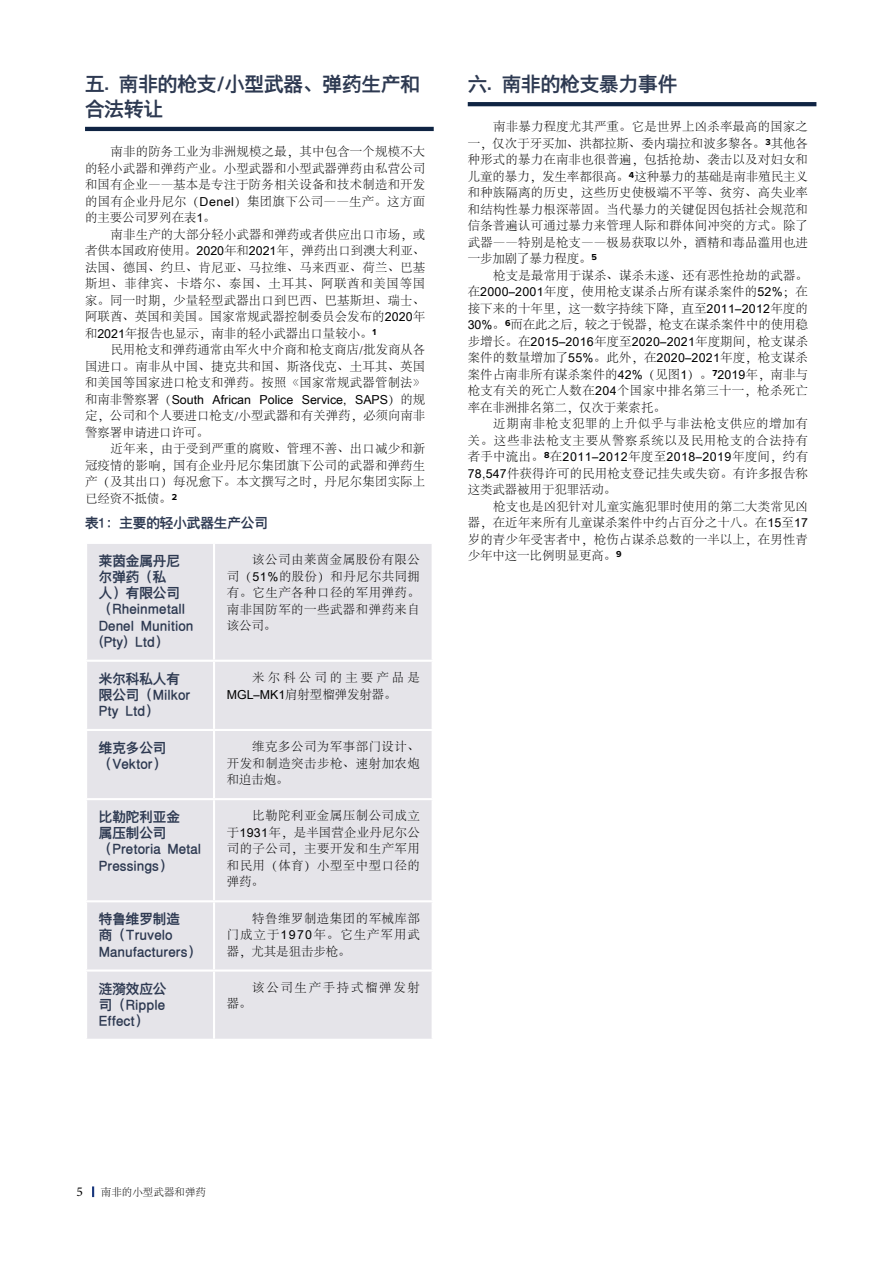
<style>
.page{position:relative;width:893px;height:1263px;background:#fff}
.page>*{position:absolute;margin:0;border:0;box-sizing:border-box;transform-origin:0 0}
.t1{font:19.5px/24.8px "Tensentype Jia Li Da Hei GB18030";color:#2d3951}
.t2{font:13.5px/16.2px "Tensentype Jia Li Da Hei GB18030";color:#2d3951}
.t3{font:13.5px "Minion Pro";color:#000}
.t4{font:300 12.3px/16.5px "Adobe Song Std";letter-spacing:.02em;color:#000;text-align:justify}
.t5{font:12.3px "Arial Unicode MS";letter-spacing:.01em;color:#000}
.t6{font:300 12.3px/16.5px "Adobe Song Std";letter-spacing:.06em;color:#000;text-align:right}
.t7{font:12.3px "Arial Unicode MS";letter-spacing:.04em;color:#000}
.t8{font:300 12.3px/16.5px "Adobe Song Std";letter-spacing:.255em;color:#000}
.t9{font:300 12.3px "Adobe Song Std";letter-spacing:.14em;color:#000}
.t10{font:300 10.5px "Adobe Song Std";color:#000}
.s1{font-family:"Arial Unicode MS";font-weight:400}
.s2{font-family:"Adobe Song Std";font-weight:300}
</style>
<div class="page">
<svg style="left:92px;top:1186px;width:2px;height:11px"></svg>
<div style="left:87px;top:544px;width:345px;height:495px;background:#e5e4e9"></div>
<hr style="left:213px;top:544px;width:2px;height:116px;background:#fff">
<hr style="left:85px;top:660px;width:129px;height:2px;background:#fff">
<hr style="left:214px;top:660px;width:220px;height:2px;background:#fff">
<hr style="left:213px;top:662px;width:2px;height:67px;background:#fff">
<hr style="left:85px;top:729px;width:129px;height:2px;background:#fff">
<hr style="left:214px;top:729px;width:220px;height:2px;background:#fff">
<hr style="left:213px;top:731px;width:2px;height:67px;background:#fff">
<hr style="left:85px;top:798px;width:129px;height:2px;background:#fff">
<hr style="left:214px;top:798px;width:220px;height:2px;background:#fff">
<hr style="left:213px;top:800px;width:2px;height:100px;background:#fff">
<hr style="left:85px;top:900px;width:129px;height:2px;background:#fff">
<hr style="left:214px;top:900px;width:220px;height:2px;background:#fff">
<hr style="left:213px;top:902px;width:2px;height:67px;background:#fff">
<hr style="left:85px;top:969px;width:129px;height:2px;background:#fff">
<hr style="left:214px;top:969px;width:220px;height:2px;background:#fff">
<hr style="left:213px;top:971px;width:2px;height:68px;background:#fff">
<hr style="left:85px;top:127px;width:349px;height:4px;background:#0f2443">
<svg style="left:468px;top:102px;width:348px;height:4px"></svg>
<h1 class="t1" style="left:85px;top:70px;width:336px">五. 南非的枪支/小型武器、弹药生产和合法转让</h1>
<p class="t4" style="left:85px;top:144px;width:342px;text-indent:26px">南非的防务工业为非洲规模之最，其中包含一个规模不大的轻小武器和弹药产业。小型武器和小型武器弹药由私营公司和国有企业——基本是专注于防务相关设备和技术制造和开发的国有企业丹尼尔（<span class="s1">Denel</span>）集团旗下公司——生产。这方面的主要公司罗列在表<span class="s1">1</span>。</p>
<p class="t4" style="left:85px;top:226px;width:342px;text-indent:26px">南非生产的大部分轻小武器和弹药或者供应出口市场，或者供本国政府使用。<span class="s1">2020</span>年和<span class="s1">2021</span>年，弹药出口到澳大利亚、法国、德国、约旦、肯尼亚、马拉维、马来西亚、荷兰、巴基斯坦、菲律宾、卡塔尔、泰国、土耳其、阿联酋和美国等国家。同一时期，少量轻型武器出口到巴西、巴基斯坦、瑞士、阿联酋、英国和美国。国家常规武器控制委员会发布的<span class="s1">2020</span>年和<span class="s1">2021</span>年报告也显示，南非的轻小武器出口量较小。<sup>1</sup></p>
<p class="t4" style="left:85px;top:342px;width:342px;text-indent:26px">民用枪支和弹药通常由军火中介商和枪支商店/批发商从各国进口。南非从中国、捷克共和国、斯洛伐克、土耳其、英国和美国等国家进口枪支和弹药。按照《国家常规武器管制法》</p>
<p class="t5" style="left:85px;top:390px;width:342px"><span class="s2">和南非警察署（</span>South African Police Service, SAPS<span class="s2">）的规</span></p>
<p class="t4" style="left:85px;top:408px;width:342px">定，公司和个人要进口枪支/小型武器和有关弹药，必须向南非警察署申请进口许可。</p>
<p class="t4" style="left:85px;top:441px;width:342px;text-indent:26px">近年来，由于受到严重的腐败、管理不善、出口减少和新冠疫情的影响，国有企业丹尼尔集团旗下公司的武器和弹药生产（及其出口）每况愈下。本文撰写之时，丹尼尔集团实际上已经资不抵债。<sup>2</sup></p>
<p class="t2" style="left:85px;top:514px;width:184px">表1：主要的轻小武器生产公司</p>
<p class="t2" style="left:99px;top:552px;width:96px">莱茵金属丹尼尔弹药（私<br>人）有限公司（Rheinmetall<br>Denel Munition (Pty) Ltd）</p>
<p class="t4" style="left:227px;top:552px;width:195px;text-indent:26px">该公司由莱茵金属股份有限公司（<span class="s1">51%</span>的股份）和丹尼尔共同拥有。它生产各种口径的军用弹药。南非国防军的一些武器和弹药来自该公司。</p>
<p class="t2" style="left:99px;top:670px;width:93px">米尔科私人有限公司（Milkor<br>Pty Ltd）</p>
<p class="t8" style="left:227px;top:670px;width:195px;text-indent:26px">米尔科公司的主要产品是<br><span class="s1">MGL–MK1</span>肩射型榴弹发射器。</p>
<p class="t2" style="left:99px;top:739px;width:69px">维克多公司（Vektor）</p>
<p class="t4" style="left:227px;top:739px;width:195px;text-indent:26px">维克多公司为军事部门设计、开发和制造突击步枪、速射加农炮和迫击炮。</p>
<p class="t2" style="left:99px;top:808px;width:104px">比勒陀利亚金<br>属压制公司（Pretoria Metal<br>Pressings）</p>
<p class="t4" style="left:227px;top:808px;width:195px;text-indent:26px">比勒陀利亚金属压制公司成立于<span class="s1">1931</span>年，是半国营企业丹尼尔公司的子公司，主要开发和生产军用和民用（体育）小型至中型口径的弹药。</p>
<p class="t2" style="left:99px;top:910px;width:104px">特鲁维罗制造<br>商（Truvelo<br>Manufacturers）</p>
<p class="t4" style="left:227px;top:910px;width:195px;text-indent:26px">特鲁维罗制造集团的军械库部门成立于<span class="s1">1970</span>年。它生产军用武器，尤其是狙击步枪。</p>
<p class="t2" style="left:99px;top:979px;width:69px;text-align:justify">涟漪效应公司（Ripple Effect）</p>
<p class="t9" style="left:252px;top:981px;width:169px">该公司生产手持式榴弹发射</p>
<p class="t4" style="left:227px;top:996px;width:26px">器。</p>
<h1 class="t1" style="left:468px;top:70px;width:211px">六. 南非的枪支暴力事件</h1>
<p class="t4" style="left:468px;top:119px;width:342px;text-indent:26px">南非暴力程度尤其严重。它是世界上凶杀率最高的国家之一，仅次于牙买加、洪都拉斯、委内瑞拉和波多黎各。<sup>3</sup>其他各种形式的暴力在南非也很普遍，包括抢劫、袭击以及对妇女和儿童的暴力，发生率都很高。<sup>4</sup>这种暴力的基础是南非殖民主义和种族隔离的历史，这些历史使极端不平等、贫穷、高失业率和结构性暴力根深蒂固。当代暴力的关键促因包括社会规范和信条普遍认可通过暴力来管理人际和群体间冲突的方式。除了武器——特别是枪支——极易获取以外，酒精和毒品滥用也进一步加剧了暴力程度。<sup>5</sup></p>
<p class="t4" style="left:468px;top:268px;width:342px;text-indent:26px">枪支是最常用于谋杀、谋杀未遂、还有恶性抢劫的武器。在<span class="s1">2000–2001</span>年度，使用枪支谋杀占所有谋杀案件的<span class="s1">52%</span>；在接下来的十年里，这一数字持续下降，直至<span class="s1">2011–2012</span>年度的<span class="s1">30%</span>。<sup>6</sup>而在此之后，较之于锐器，枪支在谋杀案件中的使用稳</p>
<p class="t5" style="left:468px;top:333px;width:342px"><span class="s2">步增长。在</span>2015–2016<span class="s2">年度至</span>2020–2021<span class="s2">年度期间，枪支谋杀</span></p>
<p class="t4" style="left:468px;top:350px;width:342px">案件的数量增加了<span class="s1">55%</span>。此外，在<span class="s1">2020–2021</span>年度，枪支谋杀案件占南非所有谋杀案件的<span class="s1">42%</span>（见图<span class="s1">1</span>）。<sup>7</sup><span class="s1">2019</span>年，南非与枪支有关的死亡人数在<span class="s1">204</span>个国家中排名第三十一，枪杀死亡率在非洲排名第二，仅次于莱索托。</p>
<p class="t6" style="left:468px;top:416px;width:342px">近期南非枪支犯罪的上升似乎与非法枪支供应的增加有<br>关。这些非法枪支主要从警察系统以及民用枪支的合法持有</p>
<p class="t7" style="left:468px;top:448px;width:342px"><span class="s2">者手中流出。</span><sup>8</sup><span class="s2">在</span>2011–2012<span class="s2">年度至</span>2018–2019<span class="s2">年度间，约有</span></p>
<p class="t4" style="left:468px;top:466px;width:342px"><span class="s1">78,547</span>件获得许可的民用枪支登记挂失或失窃。有许多报告称这类武器被用于犯罪活动。</p>
<p class="t4" style="left:468px;top:499px;width:342px;text-indent:26px">枪支也是凶犯针对儿童实施犯罪时使用的第二大类常见凶器，在近年来所有儿童谋杀案件中约占百分之十八。在<span class="s1">15</span>至<span class="s1">17</span>岁的青少年受害者中，枪伤占谋杀总数的一半以上，在男性青少年中这一比例明显更高。<sup>9</sup></p>
<p class="t3" style="left:77px;top:1183px;width:8px">5</p>
<p class="t10" style="left:101px;top:1186px;width:107px">南非的小型武器和弹药</p>
</div>
